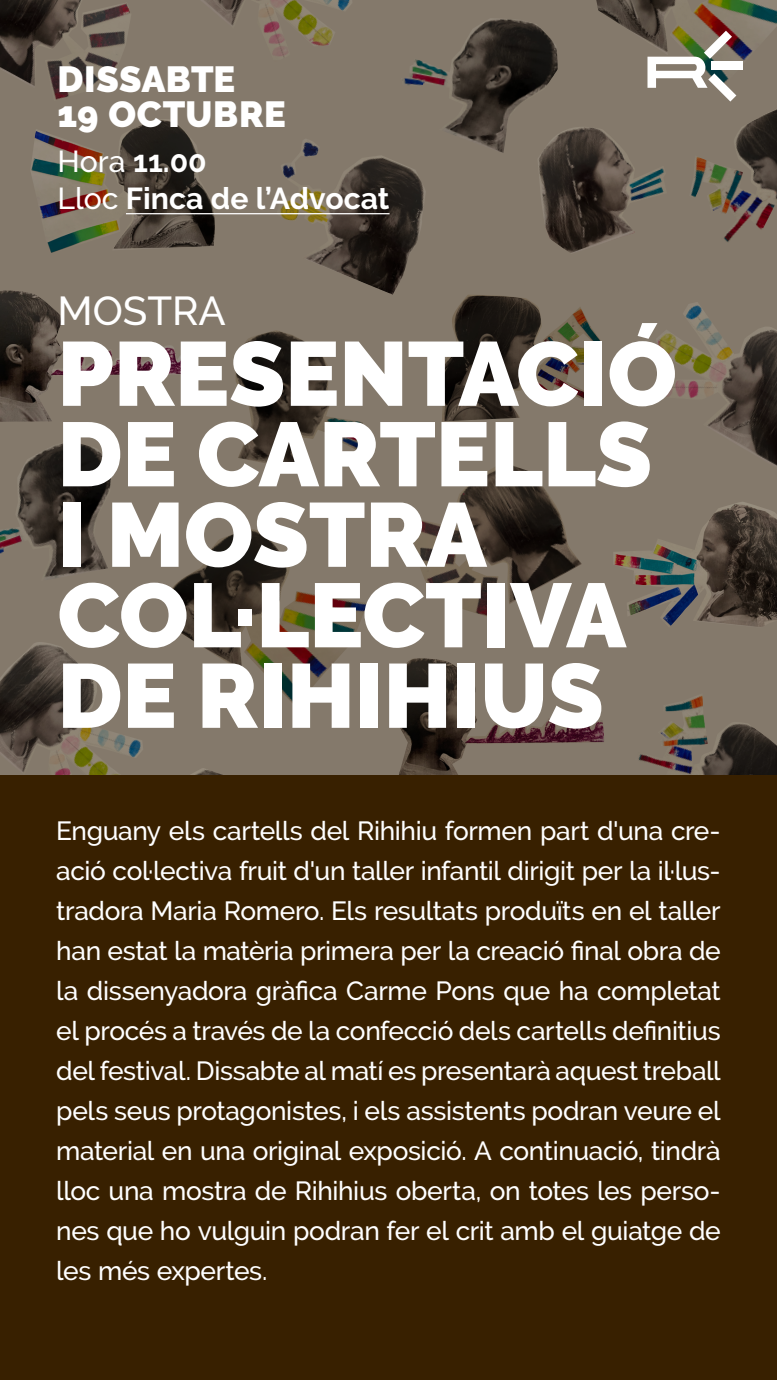
<style>
.page{position:relative;width:777px;height:1380px;background:#fff}
.page>*{position:absolute;margin:0;border:0;box-sizing:border-box;transform-origin:0 0}
.t1{font:900 90.56px/80.5px "Raleway";color:#fff}
.t2{font:500 40.25px "Raleway";color:#fff}
.t3{font:900 36.25px/35.6px "Raleway";letter-spacing:.015em;color:#fff}
.t4{font:700 30.19px/36.2px "Raleway";color:#fff}
.t5{font:500 26.25px/40px "Raleway";letter-spacing:-.015em;color:#fff;text-align:justify}
.s1{font-weight:500}
</style>
<div class="page">
<div style="left:0;top:0;width:776px;height:1121px;background:#84796b"></div>
<img style="left:538px;top:127px;width:126px;height:126px">
<img style="left:0;top:441px;width:111px;height:137px">
<img style="left:404px;top:19px;width:153px;height:134px">
<img style="left:691px;top:110px;width:85px;height:132px">
<img style="left:634px;top:696px;width:142px;height:80px">
<img style="left:0;top:642px;width:143px;height:134px">
<img style="left:206px;top:0;width:146px;height:56px">
<img style="left:31px;top:119px;width:185px;height:134px">
<img style="left:276px;top:139px;width:150px;height:156px">
<img style="left:596px;top:0;width:180px;height:70px">
<img style="left:111px;top:768px;width:170px;height:8px">
<img style="left:0;top:0;width:131px;height:100px">
<img style="left:657px;top:302px;width:119px;height:163px">
<img style="left:613px;top:502px;width:163px;height:125px">
<img style="left:0;top:291px;width:190px;height:131px">
<img style="left:439px;top:295px;width:162px;height:126px">
<img style="left:235px;top:330px;width:129px;height:141px">
<img style="left:412px;top:463px;width:169px;height:154px">
<img style="left:388px;top:658px;width:217px;height:118px">
<img style="left:169px;top:529px;width:198px;height:176px">
<div style="left:0;top:776px;width:776px;height:604px;background:#382000"></div>
<hr style="left:126px;top:213px;width:263px;height:1px;background:#fff">
<div style="left:710px;top:62px;width:32px;height:8px;background:#fff"></div>
<svg style="left:647px;top:31px;width:89px;height:71px"></svg>
<p class="t3" style="left:58px;top:61px;width:230px">DISSABTE<br>19 OCTUBRE</p>
<p class="t4" style="left:58px;top:144px;width:333px"><span class="s1">Hora</span> 11.00<br><span class="s1">Lloc</span> Finca de l’Advocat</p>
<p class="t2" style="left:58px;top:288px;width:170px">MOSTRA</p>
<p class="t1" style="left:58px;top:334px;width:620px">PRESENTACIÓ<br>DE CARTELLS<br>I MOSTRA<br>COL·LECTIVA<br>DE RIHIHIUS</p>
<p class="t5" style="left:56px;top:810px;width:665px">Enguany els cartells del Rihihiu formen part d'una cre&shy;ació col·lectiva fruit d'un taller infantil dirigit per la il·lus&shy;tradora Maria Romero. Els resultats produïts en el taller han estat la matèria primera per la creació final obra de la dissenyadora gràfica Carme Pons que ha completat el procés a través de la confecció dels cartells definitius del festival. Dissabte al matí es presentarà aquest treball pels seus protagonistes, i els assistents podran veure el material en una original exposició. A continuació, tindrà lloc una mostra de Rihihius oberta, on totes les perso&shy;nes que ho vulguin podran fer el crit amb el guiatge de les més expertes.</p>
</div>
